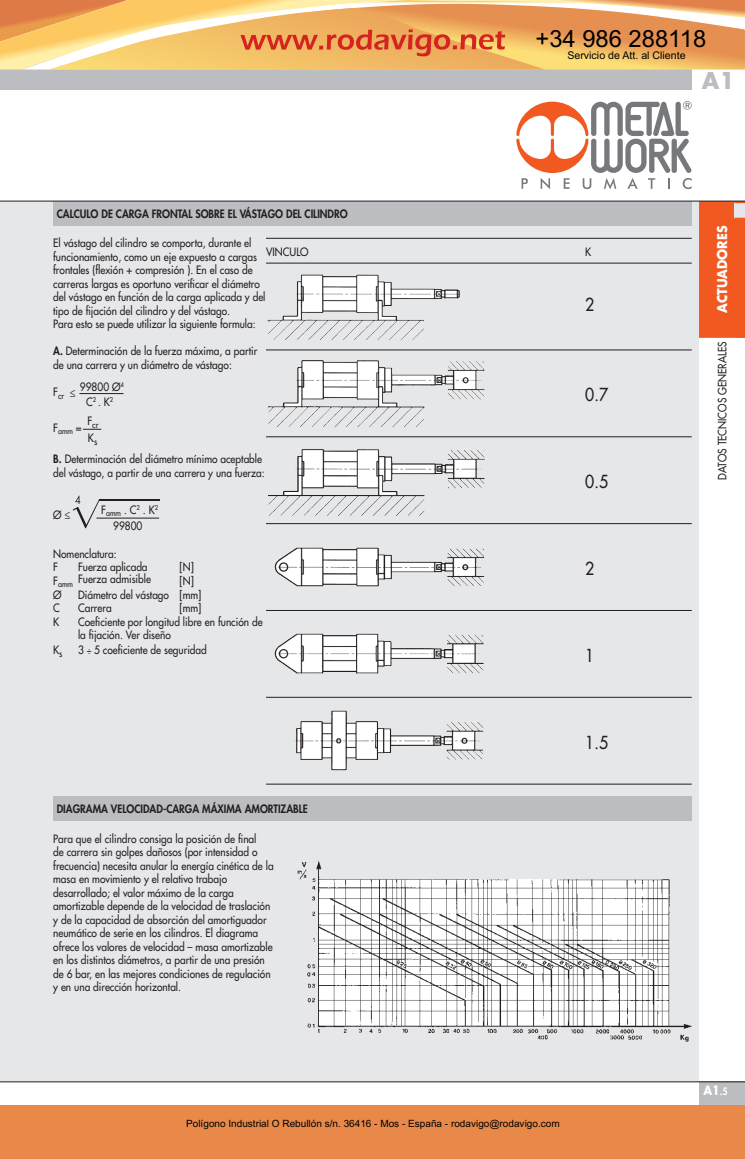
<style>
.page{position:relative;width:745px;height:1159px;background:#fff}
.page>*{position:absolute;margin:0;border:0;box-sizing:border-box;transform-origin:0 0}
.t1{font:23.75px "Arial";color:#000}
.t2{font:700 22.5px "Futura Std";color:#bcbdc0}
.t3{font:500 17.5px "Futura Std";color:#231f20;scale:.9 1}
.t4{font:700 13.12px "Futura Std";color:#fff;scale:.95 1}
.t5{font:700 12.5px "Futura Std";color:#fff;scale:.9 1}
.t6{font:500 11.25px/13.5px "Futura Std";color:#231f20;scale:.9 1}
.t7{font:800 11.25px "Futura Std";color:#231f20;scale:.9 1}
.t8{font:10.62px "Arial";color:#000}
.t9{font:10px "Arial";color:#000}
.t10{font:500 8.75px "Futura Std";color:#231f20;scale:.9 1}
.t11{font:500 8px "Futura Std";color:#231f20;scale:.9 1}
.s1{font-weight:800}
.s2{font-size:9.38px}
.s3{font-weight:800;font-size:10px}
</style>
<div class="page">
<div style="left:698px;top:1081px;width:46px;height:25px;background:#bcbdc0"></div>
<div style="left:0;top:54px;width:691px;height:35px;background:#bcbdc0"></div>
<svg style="left:516px;top:101px;width:175px;height:88px"></svg>
<div style="left:698px;top:201px;width:46px;height:138px;background:#f15921"></div>
<hr style="left:698px;top:338px;width:46px;height:2px;background:#fff">
<div style="left:733px;top:202px;width:11px;height:17px;background:#e6e7e9"></div>
<div style="left:0;top:201px;width:698px;height:880px;background:#e6e7e9"></div>
<img style="left:267px;top:274px;width:193px;height:67px">
<img style="left:268px;top:360px;width:217px;height:68px">
<img style="left:268px;top:449px;width:217px;height:67px">
<img style="left:274px;top:547px;width:211px;height:40px">
<img style="left:274px;top:633px;width:210px;height:41px">
<img style="left:295px;top:710px;width:189px;height:61px">
<hr style="left:0;top:1081px;width:744px;height:1px;background:#231f20">
<div style="left:53px;top:201px;width:638px;height:25px;background:#bcbdc0"></div>
<div style="left:53px;top:796px;width:638px;height:25px;background:#bcbdc0"></div>
<hr style="left:266px;top:238px;width:425px;height:1px;background:#231f20">
<hr style="left:266px;top:263px;width:425px;height:1px;background:#231f20">
<hr style="left:266px;top:350px;width:425px;height:1px;background:#231f20">
<hr style="left:266px;top:436px;width:425px;height:1px;background:#231f20">
<hr style="left:266px;top:523px;width:425px;height:1px;background:#231f20">
<hr style="left:266px;top:610px;width:425px;height:1px;background:#231f20">
<hr style="left:266px;top:697px;width:425px;height:1px;background:#231f20">
<hr style="left:266px;top:784px;width:425px;height:1px;background:#231f20">
<img style="left:297px;top:860px;width:394px;height:182px">
<hr style="left:99px;top:499px;width:30px;height:2px;background:#231f20">
<hr style="left:129px;top:499px;width:30px;height:2px;background:#231f20">
<svg style="left:73px;top:495px;width:27px;height:33px"></svg>
<hr style="left:96px;top:518px;width:63px;height:1px;background:#231f20">
<hr style="left:79px;top:393px;width:44px;height:1px;background:#231f20">
<svg style="left:83px;top:429px;width:18px;height:1px"></svg>
<hr style="left:0;top:201px;width:744px;height:1px;background:#231f20">
<div style="left:0;top:1105px;width:744px;height:54px;background:#e88949"></div>
<svg style="left:0;top:0;width:744px;height:70px;background:#f0b56e"></svg>
<h1 class="t1" style="left:535px;top:22px;width:172px">+34 986 288118</h1>
<p class="t8" style="left:567px;top:48px;width:120px">Servicio de Att. al Cliente</p>
<h2 class="t2" style="left:701px;top:66px;width:35px">A1</h2>
<p class="t7" style="left:57px;top:207px;width:324px">CALCULO DE CARGA FRONTAL SOBRE EL VÁSTAGO DEL CILINDRO</p>
<p class="t6" style="left:53px;top:236px;width:237px">El vástago del cilindro se comporta, durante el funcionamiento, como un eje expuesto a cargas frontales (flexión + compresión ). En el caso de carreras largas es oportuno verificar el diámetro del vástago en función de la carga aplicada y del tipo de fijación del cilindro y del vástago.<br>Para esto se puede utilizar la siguiente formula:</p>
<p class="t6" style="left:53px;top:344px;width:228px"><span class="s1">A.</span> Determinación de la fuerza máxima, a partir de una carrera y un diámetro de vástago:</p>
<p class="t6" style="left:266px;top:245px;width:49px">VINCULO</p>
<p class="t6" style="left:585px;top:245px;width:8px">K</p>
<h3 class="t3" style="left:585px;top:293px;width:12px">2</h3>
<p class="t10" style="left:53px;top:390px;width:14px"><sup>F</sup>cr</p>
<p class="t6" style="left:80px;top:379px;width:50px;line-height:14.6px;text-align:center">99800 Ø<sup>4<br></sup>C<sup>2</sup> . K<sup>2</sup></p>
<p class="t6" style="left:70px;top:386px;width:8px">≤</p>
<p class="t11" style="left:53px;top:426px;width:33px"><sup>F</sup>amm <sup>=</sup></p>
<p class="t10" style="left:87px;top:419px;width:14px"><sup>F</sup>cr</p>
<p class="t6" style="left:88px;top:431px;width:12px">K<sub>s</sub></p>
<p class="t6" style="left:53px;top:452px;width:236px"><span class="s1">B.</span> Determinación del diámetro mínimo aceptable del vástago, a partir de una carrera y una fuerza:</p>
<p class="t6" style="left:53px;top:508px;width:21px">Ø ≤</p>
<p class="t6" style="left:101px;top:501px;width:65px;line-height:16.4px;text-align:center">F<sub>amm</sub> . C<sup>2</sup> . K<sup>2<br></sup>99800</p>
<p class="t6" style="left:53px;top:547px;width:72px">Nomenclatura:<br>F</p>
<p class="t6" style="left:78px;top:560px;width:79px">Fuerza aplicada</p>
<p class="t6" style="left:179px;top:560px;width:17px">[N]</p>
<p class="t6" style="left:53px;top:572px;width:110px">F<sub>amm</sub> Fuerza admisible</p>
<p class="t6" style="left:179px;top:574px;width:17px">[N]</p>
<p class="t6" style="left:53px;top:588px;width:11px">Ø</p>
<p class="t6" style="left:78px;top:588px;width:138px">Diámetro del vástago [mm]</p>
<p class="t6" style="left:53px;top:601px;width:9px">C</p>
<p class="t6" style="left:78px;top:601px;width:39px">Carrera</p>
<p class="t6" style="left:179px;top:601px;width:26px">[mm]</p>
<p class="t6" style="left:53px;top:615px;width:8px">K</p>
<p class="t6" style="left:78px;top:615px;width:206px">Coeficiente por longitud libre en función de la fijación. Ver diseño</p>
<p class="t6" style="left:53px;top:643px;width:12px">K<sub>s</sub></p>
<p class="t6" style="left:78px;top:643px;width:144px">3 <span class="s2">÷</span> 5 coeficiente de seguridad</p>
<p class="t7" style="left:57px;top:802px;width:280px">DIAGRAMA VELOCIDAD-CARGA MÁXIMA AMORTIZABLE</p>
<p class="t6" style="left:53px;top:832px;width:246px">Para que el cilindro consiga la posición de final<br>de carrera sin golpes dañosos (por intensidad o frecuencia) necesita anular la energía cinética de la masa en movimiento y el relativo trabajo desarrollado; el valor máximo de la carga amortizable depende de la velocidad de traslación y de la capacidad de absorción del amortiguador neumático de serie en los cilindros. El diagrama ofrece los valores de velocidad – masa amortizable en los distintos diámetros, a partir de una presión de 6 bar, en las mejores condiciones de regulación y en una dirección horizontal.</p>
<h3 class="t3" style="left:585px;top:384px;width:27px">0.7</h3>
<h3 class="t3" style="left:585px;top:471px;width:27px">0.5</h3>
<h3 class="t3" style="left:585px;top:558px;width:12px">2</h3>
<h3 class="t3" style="left:585px;top:644px;width:12px">1</h3>
<h3 class="t3" style="left:585px;top:731px;width:27px">1.5</h3>
<p class="t9" style="left:186px;top:1117px;width:375px">Polígono Industrial O Rebullón s/n. 36416 - Mos - España - rodavigo@rodavigo.com</p>
<p class="t4" style="left:713px;top:313px;width:94px;rotate:-90deg">ACTUADORES</p>
<p class="t6" style="left:715px;top:480px;width:155px;rotate:-90deg">DATOS TECNICOS GENERALES</p>
<p class="t5" style="left:703px;top:1082px;width:29px">A1<span class="s3">.5</span></p>
</div>
